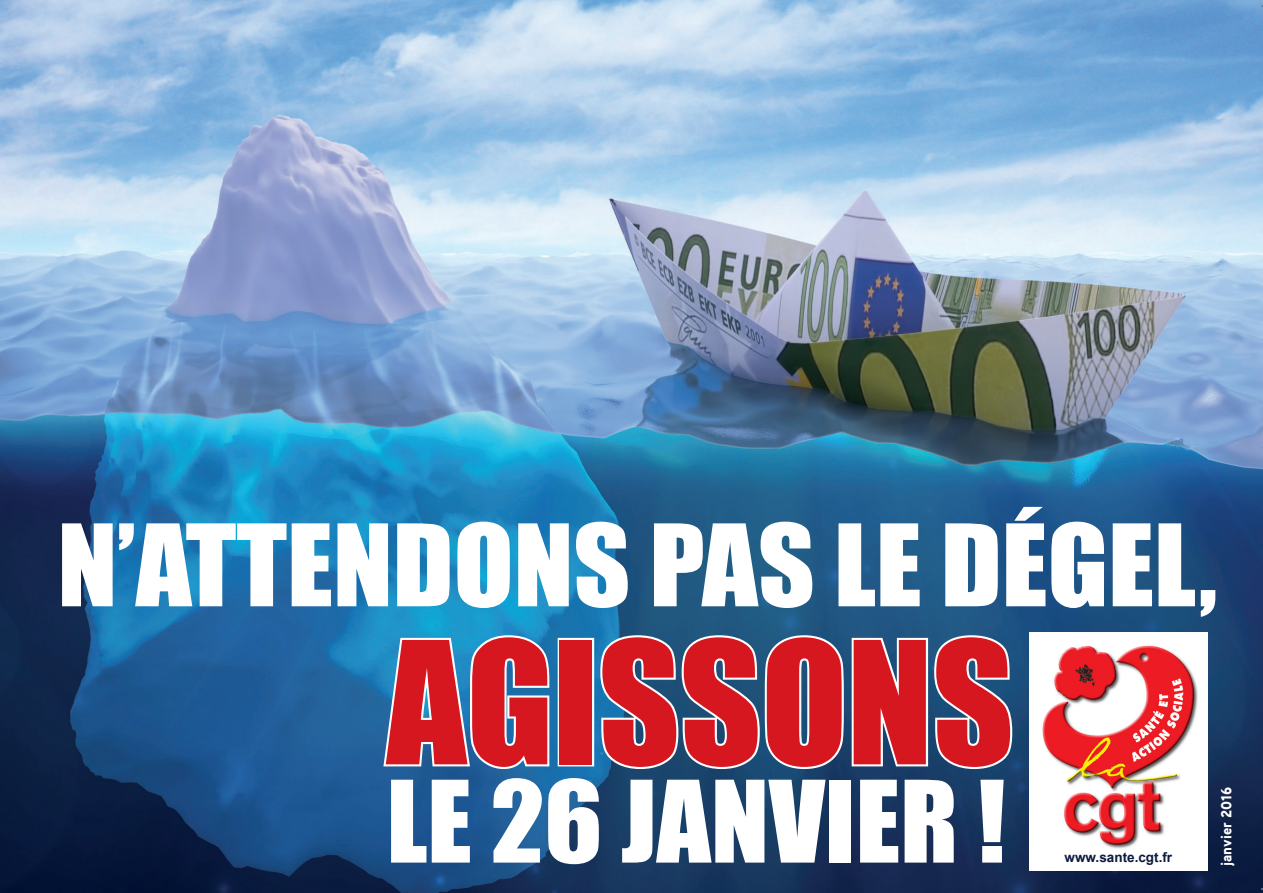
<style>
.page{position:relative;width:1263px;height:893px;background:#fff}
.page>*{position:absolute;margin:0;border:0;box-sizing:border-box;transform-origin:0 0}
.t1{font:157.35px "Impact";color:#d7171f}
.t2{font:104.85px "Impact";color:#fff;scale:1.05 1}
.t3{font:104.85px "Impact";color:#fff}
.t4{font:900 14.7px "Aaux Pro";color:#fff}
.t5{font:700 13.5px "Arial";color:#0b1a3e}
</style>
<div class="page">
<img style="left:0;top:0;width:1263px;height:893px">
<svg style="left:381px;top:629px;width:170px;height:142px"></svg>
<div style="left:558px;top:638px;width:36px;height:128px;border:4px solid #fff"></div>
<svg style="left:598px;top:633px;width:417px;height:138px"></svg>
<svg style="left:0;top:0;width:175px;height:7px"></svg>
<svg style="left:1086px;top:0;width:162px;height:1px"></svg>
<img style="left:1029px;top:632px;width:179px;height:238px">
<p class="t2" style="left:58px;top:484px;width:1106px">N’ATTENDONS PAS LE DÉGEL,</p>
<p class="t1" style="left:387px;top:580px;width:629px">AGISSONS</p>
<p class="t3" style="left:387px;top:740px;width:620px">LE 26 JANVIER !</p>
<p class="t4" style="left:1217px;top:866px;width:80px;rotate:-90deg">janvier 2016</p>
<p class="t5" style="left:1065px;top:848px;width:109px">www.sante.cgt.fr</p>
</div>
